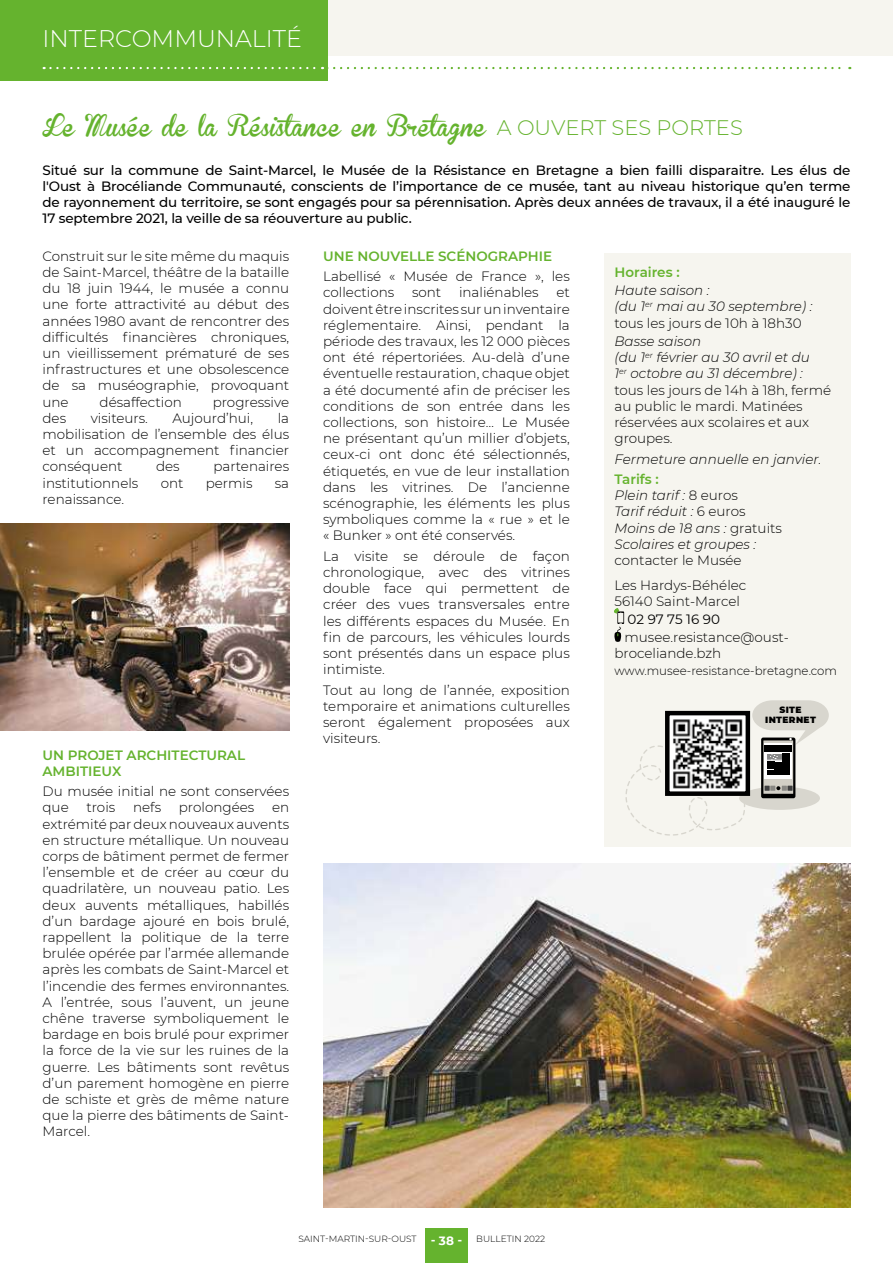
<style>
.page{position:relative;width:893px;height:1263px;background:#fff}
.page>*{position:absolute;margin:0;border:0;box-sizing:border-box;transform-origin:0 0}
.t1{font:300 24px "Montserrat";color:#fff}
.t2{font:21px "Brannboll Fet";color:#65b32e}
.t3{font:300 13.5px/16.2px "Montserrat";color:#000;text-align:justify}
.t4{font:500 13.5px/16.2px "Montserrat";letter-spacing:-.01em;color:#000;text-align:justify}
.t5{font:italic 300 13.5px/16.2px "Montserrat";color:#000}
.t6{font:600 13.5px/16.2px "Montserrat";color:#65b32e}
.t7{font:13.5px "Montserrat";color:#000}
.t8{font:300 12px "Montserrat";color:#000}
.t9{font:700 12px "Montserrat";color:#fff}
.t10{font:300 9px "Montserrat";color:#000}
.t11{font:900 9px/10.5px "Montserrat";letter-spacing:.04em;color:#000;text-align:center}
.s1{font-family:"Montserrat";font-weight:300}
.s2{font-style:normal}
.s3{font-style:italic}
.s4{font-weight:600;font-style:normal;color:#65b32e}
</style>
<div class="page">
<div style="left:425px;top:1229px;width:43px;height:34px;background:#65b32e"></div>
<div style="left:0;top:0;width:893px;height:55px;background:#f6f5ef"></div>
<div style="left:0;top:0;width:327px;height:81px;background:#65b32e"></div>
<svg style="left:44px;top:67px;width:806px;height:2px"></svg>
<img style="left:323px;top:863px;width:527px;height:345px">
<img style="left:0;top:524px;width:289px;height:206px">
<div style="left:604px;top:253px;width:246px;height:593px;background:#f6f5ef"></div>
<svg style="left:614px;top:608px;width:10px;height:34px"></svg>
<svg style="left:625px;top:700px;width:204px;height:136px"></svg>
<div style="left:667px;top:713px;width:81px;height:81px;background:#fff"></div>
<div style="left:665px;top:711px;width:85px;height:85px;border:4px solid #000"></div>
<img style="left:673px;top:719px;width:70px;height:69px">
<h1 class="t1" style="left:43px;top:22px;width:261px">INTERCOMMUNALITÉ</h1>
<h2 class="t2" style="left:43px;top:116px;width:702px">Le Musée de la Résistance en Bretagne <span class="s1">A OUVERT SES PORTES</span></h2>
<p class="t4" style="left:43px;top:161px;width:809px">Situé sur la commune de Saint-Marcel, le Musée de la Résistance en Bretagne a bien failli disparaitre. Les élus de l'Oust à Brocéliande Communauté, conscients de l’importance de ce musée, tant au niveau historique qu’en terme de rayonnement du territoire, se sont engagés pour sa pérennisation. Après deux années de travaux, il a été inauguré le 17 septembre 2021, la veille de sa réouverture au public.</p>
<p class="t3" style="left:43px;top:247px;width:248px">Construit sur le site même du maquis de Saint-Marcel, théâtre de la bataille du 18 juin 1944, le musée a connu une forte attractivité au début des années 1980 avant de rencontrer des difficultés financières chroniques, un vieillissement prématuré de ses infrastructures et une obsolescence de sa muséographie, provoquant une</p>
<p class="t6" style="left:323px;top:247px;width:230px">UNE NOUVELLE SCÉNOGRAPHIE</p>
<p class="t3" style="left:323px;top:268px;width:248px">Labellisé « Musée de France », les collections</p>
<p class="t6" style="left:614px;top:263px;width:67px">Horaires :</p>
<p class="t5" style="left:614px;top:282px;width:199px">Haute saison :<br>(du 1<sup>er</sup> mai au 30 septembre) : <span class="s2">tous les jours de 10h à 18h30</span></p>
<p class="t3" style="left:614px;top:333px;width:218px;text-align:left"><span class="s3">Basse saison<br>(du 1</span><sup>er</sup> <span class="s3">février au 30 avril et du<br>1</span><sup>er</sup> <span class="s3">octobre au 31 décembre) : </span>tous les jours de 14h à 18h, fermé au public le mardi. Matinées réservées aux scolaires et aux groupes.</p>
<p class="t5" style="left:614px;top:450px;width:208px">Fermeture annuelle en janvier.</p>
<p class="t5" style="left:614px;top:471px;width:169px"><span class="s4">Tarifs :<br></span>Plein tarif : <span class="s2">8 euros<br></span>Tarif réduit : <span class="s2">6 euros<br></span>Moins de 18 ans : <span class="s2">gratuits<br></span>Scolaires et groupes :</p>
<p class="t3" style="left:614px;top:547px;width:133px;line-height:24.8px">contacter le Musée<br>Les Hardys-Béhélec</p>
<p class="t3" style="left:614px;top:593px;width:127px">56140 Saint-Marcel</p>
<p class="t7" style="left:628px;top:610px;width:94px">02 97 75 16 90</p>
<p class="t3" style="left:614px;top:628px;width:176px;text-indent:10px">musee.resistance@oust&shy;broceliande.bzh</p>
<p class="t8" style="left:614px;top:662px;width:224px">www.musee-resistance-bretagne.com</p>
<p class="t11" style="left:765px;top:703px;width:52px">SITE<br>INTERNET</p>
<p class="t3" style="left:412px;top:284px;width:31px">sont</p>
<p class="t3" style="left:459px;top:284px;width:81px">inaliénables</p>
<p class="t3" style="left:323px;top:284px;width:248px;text-indent:233px">et doivent être inscrites sur un inventaire réglementaire. Ainsi, pendant la période des travaux, les 12 000 pièces ont été répertoriées. Au-delà d’une éventuelle restauration, chaque objet a été documenté afin de préciser les conditions de son entrée dans les collections, son histoire… Le Musée ne présentant qu’un millier d’objets, ceux-ci ont donc été sélectionnés, étiquetés, en vue de leur installation dans les vitrines. De l’ancienne scénographie, les éléments les plus symboliques comme la « rue » et le « Bunker » ont été conservés.</p>
<p class="t3" style="left:323px;top:547px;width:248px">La visite se déroule de façon chronologique, avec des vitrines double face qui permettent de créer des vues transversales entre les différents espaces du Musée. En fin de parcours, les véhicules lourds sont présentés dans un espace plus intimiste.</p>
<p class="t3" style="left:323px;top:681px;width:248px">Tout au long de l’année, exposition temporaire et animations culturelles seront également proposées aux visiteurs.</p>
<p class="t3" style="left:100px;top:393px;width:84px">désaffection</p>
<p class="t3" style="left:213px;top:393px;width:78px">progressive</p>
<p class="t3" style="left:43px;top:409px;width:25px">des</p>
<p class="t3" style="left:91px;top:409px;width:59px">visiteurs.</p>
<p class="t3" style="left:173px;top:409px;width:82px">Aujourd’hui,</p>
<p class="t3" style="left:43px;top:409px;width:248px;text-indent:235px">la mobilisation de l’ensemble des élus et un accompagnement financier conséquent</p>
<p class="t3" style="left:156px;top:458px;width:25px">des</p>
<p class="t3" style="left:213px;top:458px;width:77px">partenaires</p>
<p class="t3" style="left:43px;top:474px;width:97px">institutionnels</p>
<p class="t3" style="left:161px;top:474px;width:24px">ont</p>
<p class="t3" style="left:206px;top:474px;width:48px">permis</p>
<p class="t3" style="left:275px;top:474px;width:16px">sa</p>
<p class="t3" style="left:43px;top:490px;width:83px">renaissance.</p>
<p class="t6" style="left:43px;top:746px;width:204px">UN PROJET ARCHITECTURAL<br>AMBITIEUX</p>
<p class="t3" style="left:43px;top:783px;width:248px">Du musée initial ne sont conservées que</p>
<p class="t3" style="left:86px;top:799px;width:30px">trois</p>
<p class="t3" style="left:133px;top:799px;width:30px">nefs</p>
<p class="t3" style="left:179px;top:799px;width:77px">prolongées</p>
<p class="t3" style="left:43px;top:799px;width:248px;text-indent:229px">en extrémité par deux nouveaux auvents en structure métallique. Un nouveau corps de bâtiment permet de fermer l’ensemble et de créer au cœur du quadrilatère, un nouveau patio. Les deux auvents métalliques, habillés d’un bardage ajouré en bois brulé, rappellent la politique de la terre brulée opérée par l’armée allemande après les combats de Saint-Marcel et l’incendie des fermes environnantes.<br>A l’entrée, sous l’auvent, un jeune chêne traverse symboliquement le bardage en bois brulé pour exprimer la force de la vie sur les ruines de la guerre. Les bâtiments sont revêtus d’un parement homogène en pierre de schiste et grès de même nature que la pierre des bâtiments de Saint-Marcel.</p>
<p class="t10" style="left:298px;top:1232px;width:120px">SAINT-MARTIN-SUR-OUST</p>
<p class="t10" style="left:476px;top:1232px;width:70px">BULLETIN 2022</p>
<p class="t9" style="left:431px;top:1232px;width:33px">- 38 -</p>
</div>
